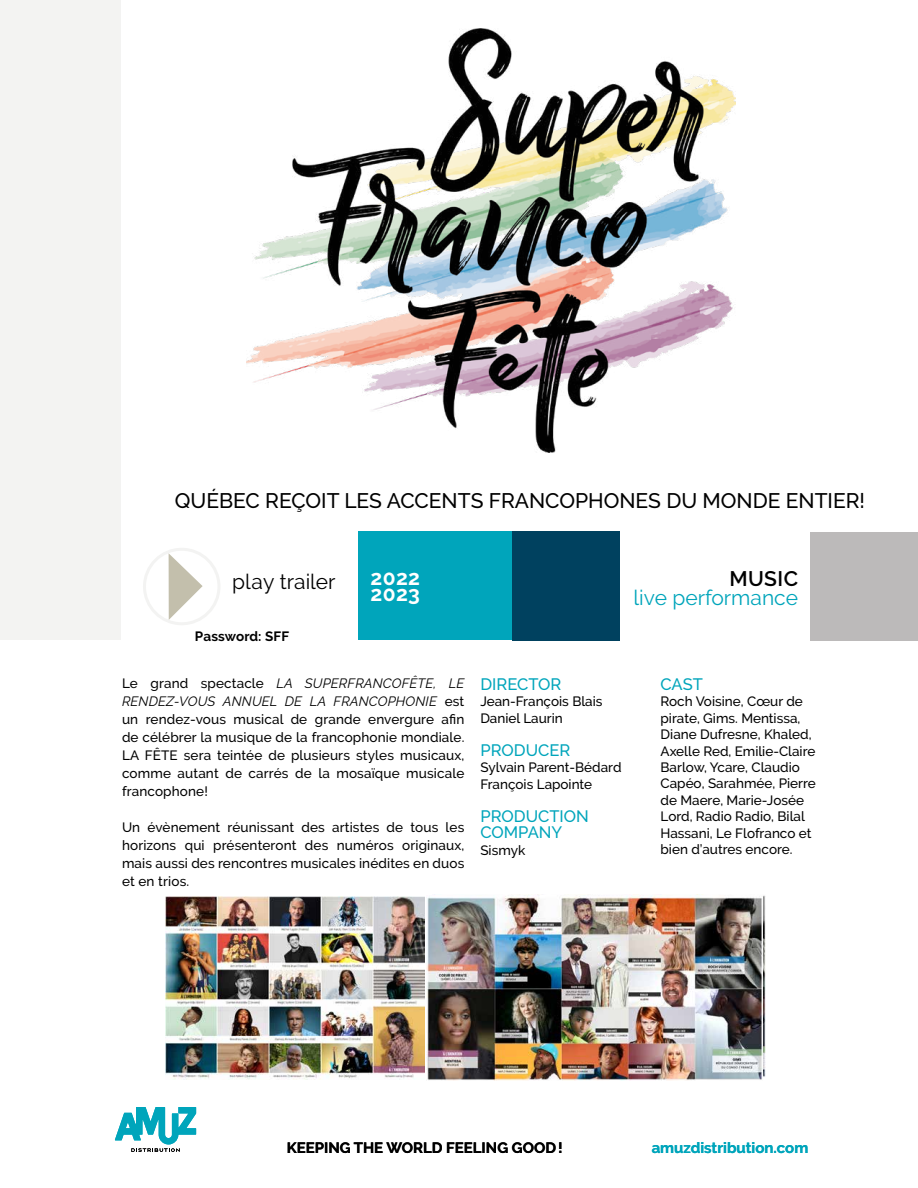
<style>
.page{position:relative;width:918px;height:1188px;background:#fff}
.page>*{position:absolute;margin:0;border:0;box-sizing:border-box;transform-origin:0 0}
.t1{font:500 21px "Raleway";color:#000}
.t2{font:21px "Raleway";color:#00a5bb}
.t3{font:21px "Raleway";color:#000}
.t4{font:700 21px/16.5px "Raleway";letter-spacing:.02em;color:#fff}
.t5{font:600 21px "Raleway";letter-spacing:.02em;color:#000}
.t6{font:500 16.5px/16.5px "Raleway";color:#00a5bb}
.t7{font:700 15px "Raleway";color:#000}
.t8{font:700 15px "Raleway";color:#00a5bb}
.t9{font:500 13.5px/16.5px "Raleway";color:#000}
.t10{font:700 13.5px "Raleway";letter-spacing:.01em;color:#000}
.s1{font-weight:400;font-style:italic}
</style>
<div class="page">
<div style="left:358px;top:531px;width:155px;height:109px;background:#00a5bb"></div>
<div style="left:512px;top:531px;width:108px;height:109px;background:#00415f"></div>
<div style="left:0;top:0;width:122px;height:640px;background:#f3f3f2"></div>
<div style="left:810px;top:532px;width:108px;height:108px;background:#bcbaba"></div>
<svg style="left:115px;top:1107px;width:81px;height:45px"></svg>
<img style="left:246px;top:28px;width:490px;height:425px">
<div style="left:143px;top:548px;width:77px;height:77px;border:3px solid #f3f3f2;border-radius:50%"></div>
<svg style="left:169px;top:553px;width:34px;height:67px"></svg>
<img style="left:165px;top:897px;width:259px;height:183px">
<img style="left:427px;top:896px;width:336px;height:185px">
<h1 class="t1" style="left:175px;top:488px;width:692px">QUÉBEC REÇOIT LES ACCENTS FRANCOPHONES DU MONDE ENTIER!</h1>
<h1 class="t3" style="left:232px;top:569px;width:105px">play trailer</h1>
<h1 class="t5" style="left:729px;top:567px;width:70px">MUSIC</h1>
<h1 class="t2" style="left:634px;top:586px;width:166px">live performance</h1>
<h1 class="t4" style="left:370px;top:569px;width:51px">2022<br>2023</h1>
<p class="t10" style="left:195px;top:629px;width:96px">Password: SFF</p>
<p class="t9" style="left:122px;top:674px;width:344px;line-height:18px;text-align:justify">Le grand spectacle <span class="s1">LA SUPERFRANCOFÊTE, LE RENDEZ-VOUS ANNUEL DE LA FRANCOPHONIE</span> est un rendez-vous musical de grande envergure afin de célébrer la musique de la francophonie mondiale.<br>LA FÊTE sera teintée de plusieurs styles musicaux, comme autant de carrés de la mosaïque musicale francophone!</p>
<p class="t9" style="left:122px;top:818px;width:344px;line-height:18px;text-align:justify">Un évènement réunissant des artistes de tous les horizons qui présenteront des numéros originaux, mais aussi des rencontres musicales inédites en duos et en trios.</p>
<p class="t6" style="left:480px;top:675px;width:82px">DIRECTOR</p>
<p class="t9" style="left:480px;top:693px;width:124px">Jean-François Blais<br>Daniel Laurin</p>
<p class="t6" style="left:480px;top:741px;width:91px">PRODUCER</p>
<p class="t9" style="left:480px;top:759px;width:143px">Sylvain Parent-Bédard<br>François Lapointe</p>
<p class="t6" style="left:480px;top:807px;width:110px">PRODUCTION<br>COMPANY</p>
<p class="t9" style="left:480px;top:842px;width:46px">Sismyk</p>
<p class="t6" style="left:661px;top:675px;width:44px">CAST</p>
<p class="t9" style="left:661px;top:693px;width:157px">Roch Voisine, Cœur de pirate, Gims. Mentissa,<br>Diane Dufresne, Khaled,<br>Axelle Red, Emilie-Claire<br>Barlow, Ycare, Claudio<br>Capéo, Sarahmée, Pierre de Maere, Marie-Josée<br>Lord, Radio Radio, Bilal<br>Hassani, Le Flofranco et bien d’autres encore.</p>
<p class="t7" style="left:287px;top:1139px;width:277px">KEEPING THE WORLD FEELING GOOD!</p>
<p class="t8" style="left:652px;top:1139px;width:158px">amuzdistribution.com</p>
</div>
